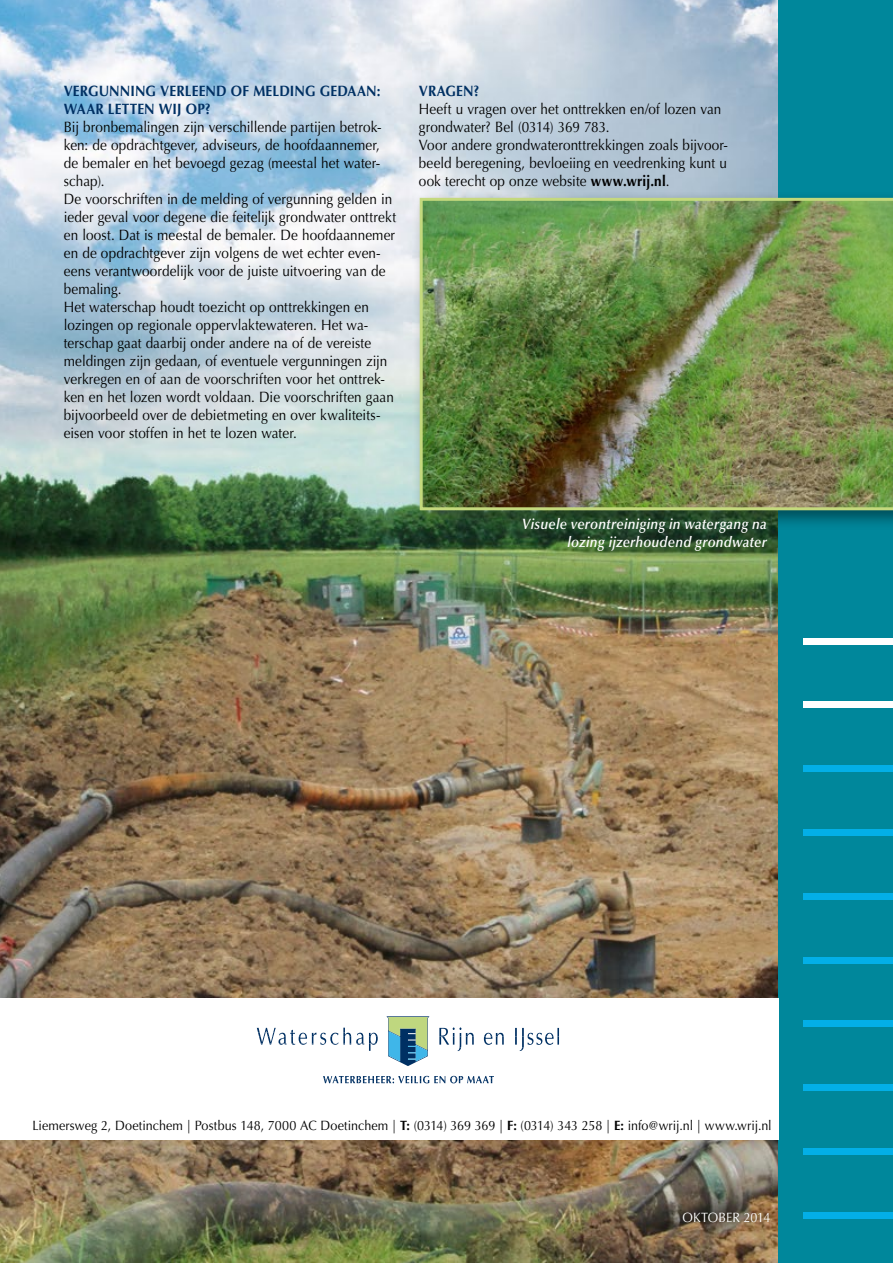
<style>
.page{position:relative;width:893px;height:1263px;background:#fff}
.page>*{position:absolute;margin:0;border:0;box-sizing:border-box;transform-origin:0 0}
.t1{font:15px/18px "Optima LT Std";letter-spacing:.005em;color:#000;scale:.9 1}
.t2{font:italic 600 15px/18px "Optima LT Std";letter-spacing:.015em;color:#fff;text-align:right;scale:.9 1}
.t3{font:700 15px/18px "Optima LT Std";letter-spacing:.01em;color:#003063;scale:.9 1}
.t4{font:13.5px "Optima LT Std";color:#000;scale:.93 1}
.t5{font:13.5px "Optima LT Std";letter-spacing:-.02em;color:#fff;scale:.93 1}
.s1{font-weight:700}
</style>
<div class="page">
<img style="left:0;top:0;width:778px;height:1263px">
<div style="left:778px;top:0;width:115px;height:1263px;background:#00879b"></div>
<div style="left:804px;top:765px;width:89px;height:7px;background:#03afe7"></div>
<div style="left:804px;top:702px;width:89px;height:6px;background:#fff"></div>
<div style="left:804px;top:829px;width:89px;height:7px;background:#03afe7"></div>
<div style="left:804px;top:638px;width:89px;height:6px;background:#fff"></div>
<div style="left:804px;top:893px;width:89px;height:6px;background:#03afe7"></div>
<div style="left:804px;top:957px;width:89px;height:6px;background:#03afe7"></div>
<div style="left:804px;top:1020px;width:89px;height:7px;background:#03afe7"></div>
<div style="left:804px;top:1084px;width:89px;height:7px;background:#03afe7"></div>
<div style="left:804px;top:1148px;width:89px;height:6px;background:#03afe7"></div>
<div style="left:804px;top:1212px;width:89px;height:6px;background:#03afe7"></div>
<div style="left:412px;top:191px;width:481px;height:339px;background:#000;opacity:.45"></div>
<img style="left:420px;top:198px;width:473px;height:312px">
<div style="left:0;top:998px;width:778px;height:142px;background:#fff"></div>
<svg style="left:386px;top:1016px;width:43px;height:50px"></svg>
<svg style="left:323px;top:1076px;width:171px;height:7px"></svg>
<svg style="left:257px;top:1027px;width:121px;height:24px"></svg>
<svg style="left:439px;top:1027px;width:120px;height:24px"></svg>
<p class="t3" style="left:64px;top:82px;width:354px">VERGUNNING VERLEEND OF MELDING GEDAAN:<br>WAAR LETTEN WIJ OP?</p>
<p class="t1" style="left:64px;top:118px;width:371px">Bij bronbemalingen zijn verschillende partijen betrok&shy;ken: de opdrachtgever, adviseurs, de hoofdaannemer, de bemaler en het bevoegd gezag (meestal het water&shy;schap).<br>De voorschriften in de melding of vergunning gelden in ieder geval voor degene die feitelijk grondwater onttrekt en loost. Dat is meestal de bemaler. De hoofdaannemer en de opdrachtgever zijn volgens de wet echter even&shy;eens verantwoordelijk voor de juiste uitvoering van de bemaling.<br>Het waterschap houdt toezicht op onttrekkingen en lozingen op regionale oppervlaktewateren. Het wa&shy;terschap gaat daarbij onder andere na of de vereiste meldingen zijn gedaan, of eventuele vergunningen zijn verkregen en of aan de voorschriften voor het onttrek&shy;ken en het lozen wordt voldaan. Die voorschriften gaan bijvoorbeeld over de debietmeting en over kwaliteits&shy;eisen voor stoffen in het te lozen water.</p>
<p class="t3" style="left:419px;top:82px;width:69px">VRAGEN?</p>
<p class="t1" style="left:419px;top:100px;width:345px">Heeft u vragen over het onttrekken en/of lozen van grondwater? Bel (0314) 369 783.<br>Voor andere grondwateronttrekkingen zoals bijvoor&shy;beeld beregening, bevloeiing en veedrenking kunt u ook terecht op onze website <span class="s1">WWW.WRIJ.NL</span>.</p>
<p class="t2" style="left:522px;top:515px;width:273px">Visuele verontreiniging in watergang na lozing ijzerhoudend grondwater</p>
<p class="t4" style="left:32px;top:1117px;width:797px">Liemersweg 2, Doetinchem | Postbus 148, 7000 AC Doetinchem | <span class="s1">T:</span> (0314) 369 369 | <span class="s1">F:</span> (0314) 343 258 | <span class="s1">E:</span> info@wrij.nl | www.wrij.nl</p>
<p class="t5" style="left:682px;top:1210px;width:96px">Oktober 2014</p>
</div>
